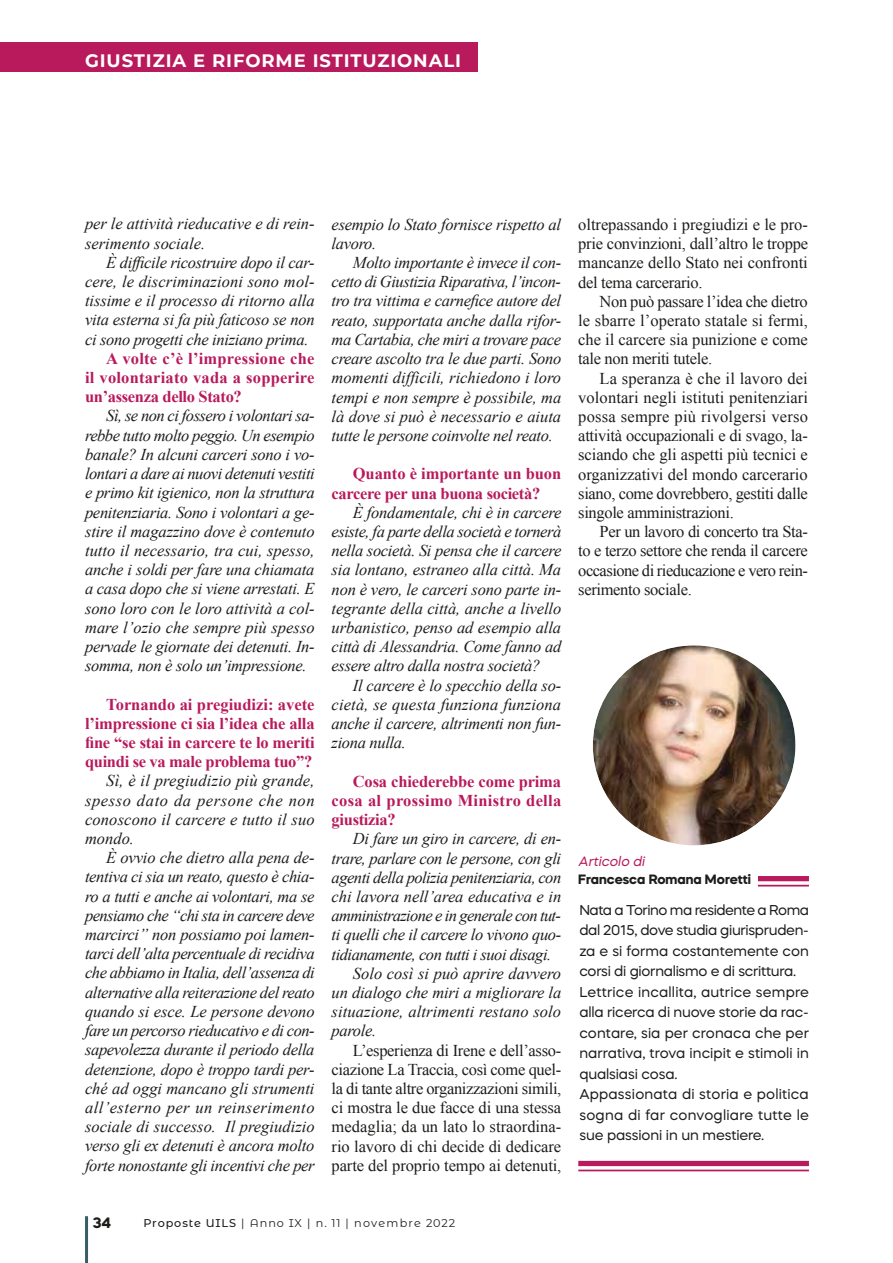
<style>
.page{position:relative;width:893px;height:1263px;background:#fff}
.page>*{position:absolute;margin:0;border:0;box-sizing:border-box;transform-origin:0 0}
.t1{font:700 18px "Montserrat";letter-spacing:.05em;color:#fff}
.t2{font:italic 16.5px/19.2px "Times New Roman";letter-spacing:-.015em;color:#1d1d1b;text-align:justify}
.t3{font:16.5px/19.2px "Times New Roman";letter-spacing:-.02em;color:#1d1d1b;text-align:justify}
.t4{font:700 16.5px/19.2px "Times New Roman";letter-spacing:-.01em;color:#b81a5c;text-align:justify}
.t5{font:italic 16.5px "Times New Roman";letter-spacing:-.04em;color:#1d1d1b}
.t6{font:italic 16.5px "Times New Roman";letter-spacing:.005em;color:#1d1d1b}
.t7{font:700 15px "Mazzard H";color:#1d1d1b}
.t8{font:14.25px/20.5px "Mazzard H";letter-spacing:-.01em;color:#1d1d1b}
.t9{font:700 13.5px "Mazzard H";color:#1d1d1b}
.t10{font:italic 13.5px "Mazzard H";color:#b81a5c}
.t11{font:11.25px "Montserrat Alternates";letter-spacing:.08em;color:#1d1d1b}
.s1{font-weight:500}
</style>
<div class="page">
<hr style="left:85px;top:1216px;width:3px;height:47px;background:#3a5c67">
<div style="left:758px;top:876px;width:51px;height:5px;background:#b81a5c"></div>
<hr style="left:758px;top:885px;width:51px;height:1px;background:#b81a5c">
<div style="left:578px;top:1161px;width:231px;height:5px;background:#b81a5c"></div>
<hr style="left:578px;top:1169px;width:231px;height:2px;background:#b81a5c">
<img style="left:593px;top:646px;width:202px;height:199px">
<div style="left:582px;top:635px;width:224px;height:221px;border:10px solid #fff;border-radius:50%"></div>
<div style="left:0;top:43px;width:478px;height:29px;background:#b81a5c"></div>
<p class="t1" style="left:85px;top:47px;width:378px">GIUSTIZIA E RIFORME ISTITUZIONALI</p>
<p class="t2" style="left:85px;top:214px;width:231px">per le attività rieducative e di rein&shy;serimento sociale.</p>
<p class="t2" style="left:85px;top:252px;width:231px;text-indent:21px">È difficile ricostruire dopo il car&shy;cere, le discriminazioni sono mol&shy;tissime e il processo di ritorno alla vita esterna si fa più faticoso se non ci sono progetti che iniziano prima.</p>
<p class="t4" style="left:85px;top:348px;width:231px;text-indent:21px">A volte c’è l’impressione che il volontariato vada a sopperire un’assenza dello Stato?</p>
<p class="t2" style="left:85px;top:406px;width:231px;text-indent:21px">Sì, se non ci fossero i volontari sa&shy;rebbe tutto molto peggio. Un esempio banale? In alcuni carceri sono i vo&shy;lontari a dare ai nuovi detenuti vestiti e primo kit igienico, non la struttura penitenziaria. Sono i volontari a ge&shy;stire il magazzino dove è contenuto tutto il necessario, tra cui, spesso, anche i soldi per fare una chiamata a casa dopo che si viene arrestati. E sono loro con le loro attività a col&shy;mare l’ozio che sempre più spesso pervade le giornate dei detenuti. In&shy;somma, non è solo un’impressione.</p>
<p class="t4" style="left:85px;top:694px;width:231px;text-indent:21px">Tornando ai pregiudizi: avete l’impressione ci sia l’idea che alla fine “se stai in carcere te lo meriti quindi se va male problema tuo”?</p>
<p class="t2" style="left:85px;top:771px;width:231px;text-indent:21px">Sì, è il pregiudizio più grande, spesso dato da persone che non conoscono il carcere e tutto il suo mondo.</p>
<p class="t2" style="left:85px;top:848px;width:231px;text-indent:21px">È ovvio che dietro alla pena de&shy;tentiva ci sia un reato, questo è chia&shy;ro a tutti e anche ai volontari, ma se pensiamo che “chi sta in carcere deve marcirci” non possiamo poi lamen&shy;tarci dell’alta percentuale di recidiva che abbiamo in Italia, dell’assenza di alternative alla reiterazione del reato quando si esce. Le persone devono fare un percorso rieducativo e di con&shy;sapevolezza durante il periodo della detenzione, dopo è troppo tardi per&shy;ché ad oggi mancano gli strumenti all’esterno per un reinserimento sociale di successo. Il pregiudizio verso gli ex detenuti è ancora molto forte nonostante gli incentivi che per</p>
<p class="t2" style="left:332px;top:214px;width:231px">esempio lo Stato fornisce rispetto al lavoro.</p>
<p class="t2" style="left:332px;top:253px;width:231px;text-indent:21px">Molto importante è invece il con&shy;cetto di Giustizia Riparativa, l’incon&shy;tro tra vittima e carnefice autore del reato, supportata anche dalla rifor&shy;ma Cartabia, che miri a trovare pace creare ascolto tra le due parti. Sono momenti difficili, richiedono i loro tempi e non sempre è possibile, ma là dove si può è necessario e aiuta tutte le persone coinvolte nel reato.</p>
<p class="t4" style="left:332px;top:464px;width:231px;text-indent:21px">Quanto è importante un buon carcere per una buona società?</p>
<p class="t2" style="left:332px;top:502px;width:231px;text-indent:21px">È fondamentale, chi è in carcere esiste, fa parte della società e tornerà nella società. Si pensa che il carcere sia lontano, estraneo alla città. Ma non è vero, le carceri sono parte in&shy;tegrante della città, anche a livello urbanistico, penso ad esempio alla città di Alessandria. Come fanno ad essere altro dalla nostra società?</p>
<p class="t2" style="left:332px;top:675px;width:231px;text-indent:21px">Il carcere è lo specchio della so&shy;cietà, se questa funziona funziona anche il carcere, altrimenti non fun&shy;ziona nulla.</p>
<p class="t4" style="left:332px;top:771px;width:231px;text-indent:21px">Cosa chiederebbe come prima cosa al prossimo Ministro della giustizia?</p>
<p class="t2" style="left:353px;top:829px;width:210px">Di fare un giro in carcere, di en-</p>
<p class="t2" style="left:332px;top:848px;width:231px">trare, parlare con le persone, con gli</p>
<p class="t2" style="left:332px;top:867px;width:231px">agenti della polizia penitenziaria, con</p>
<p class="t2" style="left:332px;top:886px;width:231px">chi lavora nell’area educativa e in</p>
<p class="t5" style="left:332px;top:904px;width:231px">amministrazione e in generale con tut-</p>
<p class="t2" style="left:332px;top:925px;width:231px">ti quelli che il carcere lo vivono quo-</p>
<p class="t2" style="left:332px;top:944px;width:221px">tidianamente, con tutti i suoi disagi.</p>
<p class="t2" style="left:353px;top:963px;width:210px">Solo così si può aprire davvero</p>
<p class="t2" style="left:332px;top:982px;width:231px">un dialogo che miri a migliorare la</p>
<p class="t6" style="left:332px;top:1000px;width:231px">situazione, altrimenti restano solo</p>
<p class="t2" style="left:332px;top:1021px;width:46px">parole.</p>
<p class="t3" style="left:332px;top:1040px;width:231px;text-indent:21px">L’esperienza di Irene e dell’asso&shy;ciazione La Traccia, così come quel&shy;la di tante altre organizzazioni simili, ci mostra le due facce di una stessa medaglia; da un lato lo straordina&shy;rio lavoro di chi decide di dedicare parte del proprio tempo ai detenuti,</p>
<p class="t3" style="left:578px;top:215px;width:231px">oltrepassando i pregiudizi e le pro&shy;prie convinzioni, dall’altro le troppe mancanze dello Stato nei confronti del tema carcerario.</p>
<p class="t3" style="left:578px;top:291px;width:231px;text-indent:21px">Non può passare l’idea che dietro le sbarre l’operato statale si fermi, che il carcere sia punizione e come tale non meriti tutele.</p>
<p class="t3" style="left:578px;top:368px;width:231px;text-indent:21px">La speranza è che il lavoro dei volontari negli istituti penitenziari possa sempre più rivolgersi verso attività occupazionali e di svago, la&shy;sciando che gli aspetti più tecnici e organizzativi del mondo carcerario siano, come dovrebbero, gestiti dalle singole amministrazioni.</p>
<p class="t3" style="left:578px;top:522px;width:231px;text-indent:21px">Per un lavoro di concerto tra Sta&shy;to e terzo settore che renda il carcere occasione di rieducazione e vero rein&shy;serimento sociale.</p>
<p class="t10" style="left:578px;top:853px;width:71px">Articolo di</p>
<p class="t9" style="left:578px;top:870px;width:174px">Francesca Romana Moretti</p>
<p class="t8" style="left:579px;top:899px;width:231px">Nata a Torino ma residente a Roma dal 2015, dove studia giurispruden&shy;za e si forma costantemente con corsi di giornalismo e di scrittura.<br>Lettrice incallita, autrice sempre alla ricerca di nuove storie da rac&shy;contare, sia per cronaca che per narrativa, trova incipit e stimoli in qualsiasi cosa.<br>Appassionata di storia e politica sogna di far convogliare tutte le sue passioni in un mestiere.</p>
<p class="t7" style="left:93px;top:1212px;width:20px">34</p>
<p class="t11" style="left:144px;top:1215px;width:313px"><span class="s1">Proposte UILS</span> | Anno IX | n. 11 | novembre 2022</p>
</div>
